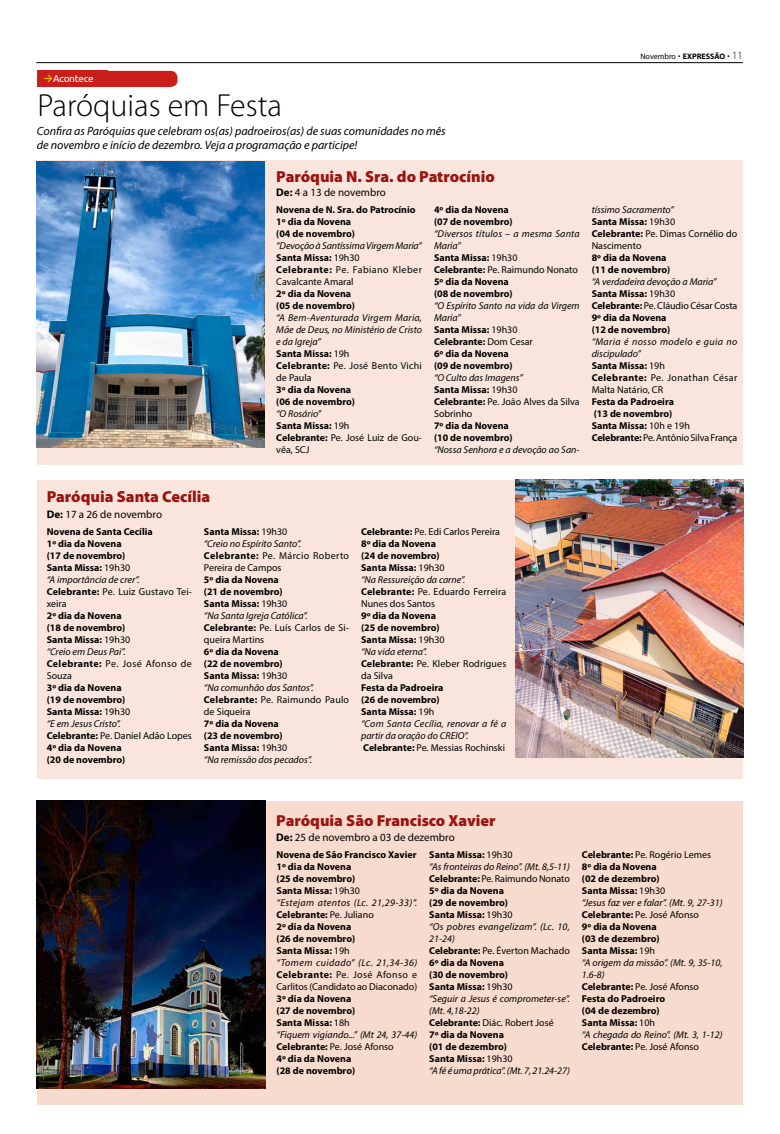
<style>
.page{position:relative;width:780px;height:1134px;background:#fff}
.page>*{position:absolute;margin:0;border:0;box-sizing:border-box;transform-origin:0 0}
.t1{font:300 32px "Myriad Pro";color:#000}
.t2{font:900 16px "Myriad Pro";color:#9a1310}
.t3{font:italic 12px/14.4px "Myriad Pro";color:#000}
.t4{font:11px "Myriad Pro";color:#000}
.t5{font:700 10px/12px "Myriad Pro";color:#000}
.t6{font:10px/12px "Myriad Pro";color:#000}
.t7{font:italic 10px/12px "Myriad Pro";color:#000}
.t8{font:italic 10px/12px "Myriad Pro";letter-spacing:.035em;color:#000}
.t9{font:10px "Ubuntu";letter-spacing:-.025em;color:#fff}
.t10{font:700 8px "Myriad Pro";color:#000}
.s1{color:#f6d000}
.s2{font-weight:700}
.s3{font-style:italic}
.s4{font-weight:700;font-style:normal}
.s5{font-style:normal}
.s6{font-weight:400;font-style:italic}
.s7{font-weight:400}
.s8{font-weight:300;font-size:11px}
</style>
<div class="page">
<hr style="left:36px;top:62px;width:706px;height:1px;background:#000">
<div style="left:37px;top:71px;width:140px;height:16px;background:#c91e19;border-radius:7px"></div>
<div style="left:37px;top:71px;width:71px;height:16px;background:#c91e19"></div>
<div style="left:37px;top:161px;width:705px;height:304px;background:#f9e5db"></div>
<img style="left:36px;top:162px;width:228px;height:285px">
<div style="left:37px;top:480px;width:706px;height:299px;background:#f9e5db"></div>
<div style="left:37px;top:801px;width:705px;height:304px;background:#f7dbce"></div>
<img style="left:515px;top:479px;width:229px;height:278px">
<img style="left:37px;top:800px;width:228px;height:288px">
<p class="t9" style="left:44px;top:72px;width:52px"><span class="s1">→</span>Acontece</p>
<h1 class="t1" style="left:37px;top:86px;width:246px">Paróquias em Festa</h1>
<p class="t3" style="left:37px;top:123px;width:410px">Confira as Paróquias que celebram os(as) padroeiros(as) de suas comunidades no mês de novembro e início de dezembro. Veja a programação e participe!</p>
<h2 class="t2" style="left:276px;top:166px;width:220px">Paróquia N. Sra. do Patrocínio</h2>
<p class="t4" style="left:276px;top:186px;width:111px"><span class="s2">De:</span> 4 a 13 de novembro</p>
<p class="t5" style="left:276px;top:203px;width:141px">Novena de N. Sra. do Patrocínio<br>1º dia da Novena<br>(04 de novembro)</p>
<p class="t6" style="left:276px;top:239px;width:147px"><span class="s3">“Devoção à Santíssima Virgem Maria”<br></span><span class="s2">Santa Missa:</span> 19h30<br><span class="s2">Celebrante:</span> Pe. Fabiano Kleber<br>Cavalcante Amaral</p>
<p class="t5" style="left:276px;top:287px;width:80px">2º dia da Novena (05 de novembro)</p>
<p class="t7" style="left:276px;top:311px;width:147px">“A Bem-Aventurada Virgem Maria,<br>Mãe de Deus, no Ministério de Cristo e da Igreja”<br><span class="s4">Santa Missa:</span> <span class="s5">19h<br></span><span class="s4">Celebrante:</span> <span class="s5">Pe. José Bento Vichi de Paula</span></p>
<p class="t5" style="left:276px;top:383px;width:80px">3º dia da Novena (06 de novembro)</p>
<p class="t6" style="left:276px;top:407px;width:147px"><span class="s3">“O Rosário”<br></span><span class="s2">Santa Missa:</span> 19h<br><span class="s2">Celebrante:</span> Pe. José Luiz de Gou&shy;vêa, SCJ</p>
<p class="t5" style="left:434px;top:203px;width:80px">4º dia da Novena (07 de novembro)</p>
<p class="t5" style="left:434px;top:227px;width:147px"><span class="s6">“Diversos títulos – a mesma Santa<br>Maria”<br></span>Santa Missa: <span class="s7">19h30<br></span>Celebrante: <span class="s7">Pe. Raimundo Nonato<br></span>5º dia da Novena<br>(08 de novembro)</p>
<p class="t5" style="left:434px;top:299px;width:147px"><span class="s6">“O Espírito Santo na vida da Virgem<br>Maria”<br></span>Santa Missa: <span class="s7">19h30<br></span>Celebrante: <span class="s7">Dom Cesar<br></span>6º dia da Novena<br>(09 de novembro)</p>
<p class="t6" style="left:434px;top:371px;width:147px"><span class="s3">“O Culto das Imagens”<br></span><span class="s2">Santa Missa:</span> 19h30<br><span class="s2">Celebrante:</span> Pe. João Alves da Silva<br>Sobrinho</p>
<p class="t5" style="left:434px;top:419px;width:80px">7º dia da Novena (10 de novembro)</p>
<p class="t7" style="left:434px;top:443px;width:147px">“Nossa Senhora e a devoção ao San-</p>
<p class="t10" style="left:640px;top:51px;width:104px"><span class="s7">Novembro</span> EXPRESSÃO <span class="s8">11</span></p>
<p class="t6" style="left:591px;top:203px;width:147px"><span class="s3">tíssimo Sacramento”<br></span><span class="s2">Santa Missa:</span> 19h30<br><span class="s2">Celebrante:</span> Pe. Dimas Cornélio do<br>Nascimento</p>
<p class="t5" style="left:591px;top:251px;width:80px">8º dia da Novena (11 de novembro)</p>
<p class="t5" style="left:591px;top:275px;width:147px"><span class="s6">“A verdadeira devoção a Maria”<br></span>Santa Missa: <span class="s7">19h30<br></span>Celebrante: <span class="s7">Pe. Cláudio César Costa<br></span>9º dia da Novena<br>(12 de novembro)</p>
<p class="t8" style="left:591px;top:335px;width:147px">“Maria é nosso modelo e guia no discipulado”<br><span class="s4">Santa Missa:</span> <span class="s5">19h<br></span><span class="s4">Celebrante:</span> <span class="s5">Pe. Jonathan César<br>Malta Natário, CR</span></p>
<p class="t5" style="left:591px;top:395px;width:147px">Festa da Padroeira<br>(13 de novembro)<br>Santa Missa: <span class="s7">10h e 19h<br></span>Celebrante: <span class="s7">Pe. Antônio Silva França</span></p>
<h2 class="t2" style="left:47px;top:486px;width:165px">Paróquia Santa Cecília</h2>
<p class="t4" style="left:47px;top:508px;width:117px"><span class="s2">De:</span> 17 a 26 de novembro</p>
<p class="t5" style="left:47px;top:526px;width:147px">Novena de Santa Cecília<br>1º dia da Novena<br>(17 de novembro)<br>Santa Missa: <span class="s7">19h30<br></span><span class="s6">“A importância de crer”.<br></span>Celebrante: <span class="s7">Pe. Luiz Gustavo Tei&shy;xeira</span></p>
<p class="t5" style="left:47px;top:610px;width:147px">2º dia da Novena<br>(18 de novembro)<br>Santa Missa: <span class="s7">19h30<br></span><span class="s6">“Creio em Deus Pai”.<br></span>Celebrante: <span class="s7">Pe. José Afonso de<br>Souza</span></p>
<p class="t5" style="left:47px;top:682px;width:147px">3º dia da Novena<br>(19 de novembro)<br>Santa Missa: <span class="s7">19h30<br></span><span class="s6">“E em Jesus Cristo”.<br></span>Celebrante: <span class="s7">Pe. Daniel Adão Lopes<br></span>4º dia da Novena<br>(20 de novembro)</p>
<p class="t6" style="left:204px;top:526px;width:147px"><span class="s2">Santa Missa:</span> 19h30<br><span class="s3">“Creio no Espírito Santo”.<br></span><span class="s2">Celebrante:</span> Pe. Márcio Roberto<br>Pereira de Campos</p>
<p class="t5" style="left:204px;top:574px;width:147px">5º dia da Novena<br>(21 de novembro)<br>Santa Missa: <span class="s7">19h30<br></span><span class="s6">“Na Santa Igreja Católica”.<br></span>Celebrante: <span class="s7">Pe. Luís Carlos de Si&shy;queira Martins</span></p>
<p class="t5" style="left:204px;top:646px;width:147px">6º dia da Novena<br>(22 de novembro)<br>Santa Missa: <span class="s7">19h30<br></span><span class="s6">“Na comunhão dos Santos”.<br></span>Celebrante: <span class="s7">Pe. Raimundo Paulo de Siqueira</span></p>
<p class="t5" style="left:204px;top:718px;width:109px">7º dia da Novena<br>(23 de novembro)<br>Santa Missa: <span class="s7">19h30<br></span><span class="s6">“Na remissão dos pecados”.</span></p>
<p class="t5" style="left:361px;top:526px;width:147px">Celebrante: <span class="s7">Pe. Edi Carlos Pereira<br></span>8º dia da Novena<br>(24 de novembro)<br>Santa Missa: <span class="s7">19h30<br></span><span class="s6">“Na Ressureição da carne”.<br></span>Celebrante: <span class="s7">Pe. Eduardo Ferreira<br>Nunes dos Santos</span></p>
<p class="t5" style="left:361px;top:610px;width:147px">9º dia da Novena<br>(25 de novembro)<br>Santa Missa: <span class="s7">19h30<br></span><span class="s6">“Na vida eterna”.<br></span>Celebrante: <span class="s7">Pe. Kleber Rodrigues da Silva</span></p>
<p class="t5" style="left:361px;top:682px;width:147px">Festa da Padroeira<br>(26 de novembro)<br>Santa Missa: <span class="s7">19h<br></span><span class="s6">“Com Santa Cecília, renovar a fé a partir da oração do CREIO”.<br></span>Celebrante: <span class="s7">Pe. Messias Rochinski</span></p>
<h2 class="t2" style="left:276px;top:810px;width:221px">Paróquia São Francisco Xavier</h2>
<p class="t4" style="left:276px;top:830px;width:180px"><span class="s2">De:</span> 25 de novembro a 03 de dezembro</p>
<p class="t5" style="left:276px;top:848px;width:142px">Novena de São Francisco Xavier<br>1º dia da Novena<br>(25 de novembro)<br>Santa Missa: <span class="s7">19h30<br></span><span class="s6">“Estejam atentos (Lc. 21,29-33)”.<br></span>Celebrante: <span class="s7">Pe. Juliano<br></span>2º dia da Novena<br>(26 de novembro)<br>Santa Missa: <span class="s7">19h<br></span><span class="s6">“Tomem cuidado” (Lc. 21,34-36)<br></span>Celebrante: <span class="s7">Pe. José Afonso e<br>Carlitos (Candidato ao Diaconado)</span></p>
<p class="t5" style="left:276px;top:992px;width:142px">3º dia da Novena<br>(27 de novembro)<br>Santa Missa: <span class="s7">18h<br></span><span class="s6">“Fiquem vigiando...” (Mt 24, 37-44)<br></span>Celebrante: <span class="s7">Pe. José Afonso<br></span>4º dia da Novena<br>(28 de novembro)</p>
<p class="t5" style="left:429px;top:848px;width:142px">Santa Missa: <span class="s7">19h30<br></span><span class="s6">“As fronteiras do Reino”. (Mt. 8,5-11)<br></span>Celebrante: <span class="s7">Pe. Raimundo Nonato<br></span>5º dia da Novena<br>(29 de novembro)<br>Santa Missa: <span class="s7">19h30<br></span><span class="s6">“Os pobres evangelizam”. (Lc. 10,<br>21-24)<br></span>Celebrante: <span class="s7">Pe. Éverton Machado<br></span>6º dia da Novena<br>(30 de novembro)<br>Santa Missa: <span class="s7">19h30<br></span><span class="s6">“Seguir a Jesus é comprometer-se”. (Mt. 4,18-22)<br></span>Celebrante: <span class="s7">Diác. Robert José<br></span>7º dia da Novena<br>(01 de dezembro)<br>Santa Missa: <span class="s7">19h30<br></span><span class="s6">“A fé é uma prática”. (Mt. 7, 21.24-27)</span></p>
<p class="t5" style="left:582px;top:848px;width:142px">Celebrante: <span class="s7">Pe. Rogério Lemes<br></span>8º dia da Novena<br>(02 de dezembro)<br>Santa Missa: <span class="s7">19h30<br></span><span class="s6">“Jesus faz ver e falar”. (Mt. 9, 27-31)<br></span>Celebrante: <span class="s7">Pe. José Afonso<br></span>9º dia da Novena<br>(03 de dezembro)<br>Santa Missa: <span class="s7">19h<br></span><span class="s6">“A origem da missão”. (Mt. 9, 35-10,<br>1.6-8)<br></span>Celebrante: <span class="s7">Pe. José Afonso<br></span>Festa do Padroeiro<br>(04 de dezembro)<br>Santa Missa: <span class="s7">10h<br></span><span class="s6">“A chegada do Reino”. (Mt. 3, 1-12)<br></span>Celebrante: <span class="s7">Pe. José Afonso</span></p>
</div>
